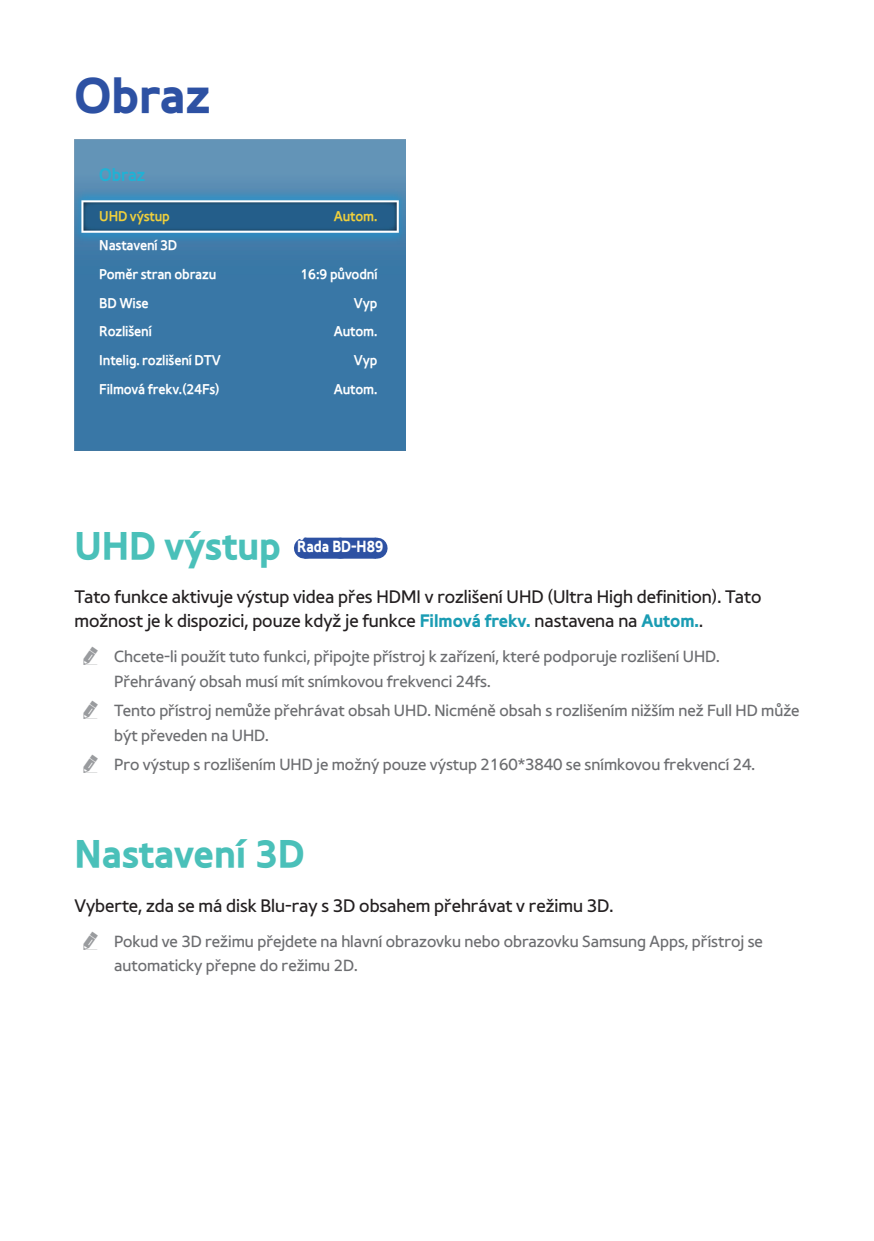
<style>
.page{position:relative;width:874px;height:1241px;background:#fff}
.page>*{position:absolute;margin:0;border:0;box-sizing:border-box;transform-origin:0 0}
.t1{font:49px "Samsung SVD Bold";color:#2d51a3}
.t2{font:38.5px "Samsung SVD Bold";color:#4ac0b9}
.t3{font:17.5px/24.5px "Samsung SVD Light";color:#231f20}
.t4{font:17.5px "Samsung SVD Medium";letter-spacing:-.01em;color:#20b2d5;scale:.95 1}
.t5{font:15.75px/24.5px "Samsung SVD Light";color:#6c6d70}
.t6{font:15.75px "Samsung SVD Bold";color:#fff;scale:.9 1}
.t7{font:14px/28.7px "Samsung SVD Medium";letter-spacing:-.01em;color:#fff;scale:.95 1}
.t8{font:14px "Samsung SVD Medium";letter-spacing:-.01em;color:#f0d03c;scale:.95 1}
.s1{font-family:"Samsung SVD Bold";color:#1a9cb3}
</style>
<div class="page">
<div style="left:304px;top:537px;width:72px;height:21px;background:#2d51a3"></div>
<svg style="left:340px;top:537px;width:18px;height:1px"></svg>
<svg style="left:376px;top:537px;width:1px;height:21px"></svg>
<img style="left:74px;top:139px;width:331px;height:312px">
<h1 class="t1" style="left:74px;top:56px;width:137px">Obraz</h1>
<p class="t4" style="left:99px;top:160px;width:50px">Obraz</p>
<p class="t8" style="left:99px;top:205px;width:76px">UHD výstup</p>
<p class="t8" style="left:333px;top:205px;width:47px">Autom.</p>
<p class="t7" style="left:99px;top:230px;width:125px">Nastavení 3D<br>Poměr stran obrazu</p>
<p class="t7" style="left:300px;top:259px;width:83px">16:9 původní</p>
<p class="t7" style="left:99px;top:288px;width:53px">BD Wise</p>
<p class="t7" style="left:353px;top:288px;width:26px">Vyp</p>
<p class="t7" style="left:99px;top:316px;width:57px">Rozlišení</p>
<p class="t7" style="left:333px;top:316px;width:47px">Autom.</p>
<p class="t7" style="left:99px;top:345px;width:129px">Intelig. rozlišení DTV</p>
<p class="t7" style="left:353px;top:345px;width:26px">Vyp</p>
<p class="t7" style="left:99px;top:374px;width:128px">Filmová frekv.(24Fs)</p>
<p class="t7" style="left:333px;top:374px;width:47px">Autom.</p>
<h2 class="t2" style="left:74px;top:513px;width:208px">UHD výstup</h2>
<p class="t6" style="left:297px;top:534px;width:97px">Řada BD-H89</p>
<p class="t3" style="left:74px;top:583px;width:688px">Tato funkce aktivuje výstup videa přes HDMI v rozlišení UHD (Ultra High definition). Tato možnost je k dispozici, pouze když je funkce <span class="s1">Filmová frekv.</span> nastavena na <span class="s1">Autom.</span>.</p>
<p class="t5" style="left:114px;top:643px;width:607px">Chcete-li použít tuto funkci, připojte přístroj k zařízení, které podporuje rozlišení UHD.<br>Přehrávaný obsah musí mít snímkovou frekvenci 24fs.</p>
<p class="t5" style="left:114px;top:697px;width:686px">Tento přístroj nemůže přehrávat obsah UHD. Nicméně obsah s rozlišením nižším než Full HD může být převeden na UHD.</p>
<p class="t5" style="left:114px;top:751px;width:642px">Pro výstup s rozlišením UHD je možný pouze výstup 2160*3840 se snímkovou frekvencí 24.</p>
<h2 class="t2" style="left:74px;top:822px;width:231px">Nastavení 3D</h2>
<p class="t3" style="left:74px;top:892px;width:540px">Vyberte, zda se má disk Blu-ray s 3D obsahem přehrávat v režimu 3D.</p>
<p class="t5" style="left:114px;top:927px;width:649px">Pokud ve 3D režimu přejdete na hlavní obrazovku nebo obrazovku Samsung Apps, přístroj se automaticky přepne do režimu 2D.</p>
</div>
